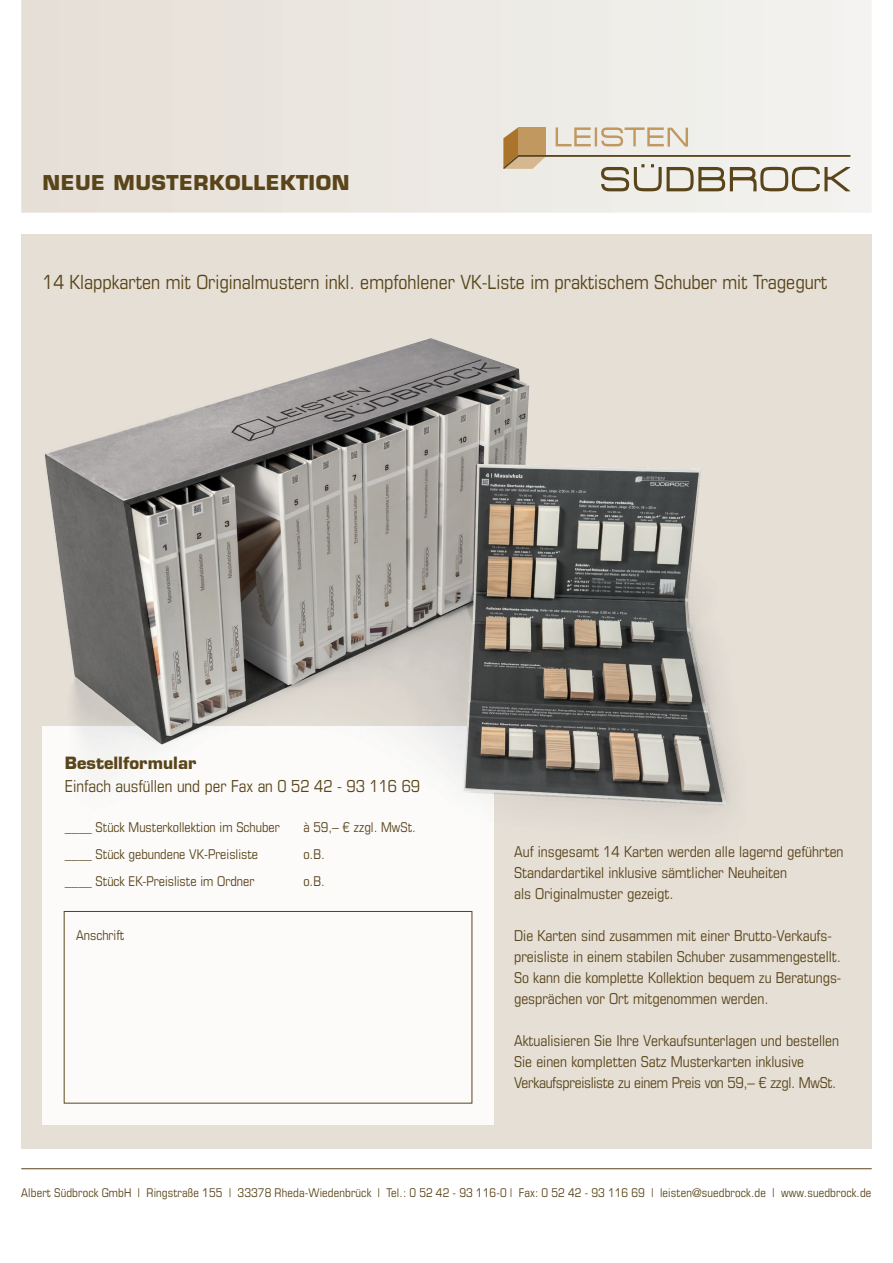
<style>
.page{position:relative;width:893px;height:1263px;background:#fff}
.page>*{position:absolute;margin:0;border:0;box-sizing:border-box;transform-origin:0 0}
.t1{font:700 19.95px "Eurostile LT";letter-spacing:.025em;color:#5a451a}
.t2{font:condensed 19.5px "Eurostile LT";color:#5a451a}
.t3{font:condensed 16.5px "Eurostile LT";color:#5a451a}
.t4{font:700 16.5px "Eurostile LT";color:#5a451a}
.t5{font:condensed 15px/21px "Eurostile LT";color:#5a451a}
.t6{font:condensed 13.5px "Eurostile LT";color:#5a451a}
.t7{font:condensed 12px "Eurostile LT";letter-spacing:.01em;color:#5a451a}
</style>
<div class="page">
<div style="left:21px;top:234px;width:851px;height:914px;background:#e5dfd6"></div>
<div style="left:43px;top:726px;width:451px;height:399px;background:#fff"></div>
<img style="left:42px;top:338px;width:688px;height:489px">
<svg style="left:21px;top:0;width:851px;height:213px"></svg>
<svg style="left:503px;top:127px;width:347px;height:64px"></svg>
<hr style="left:21px;top:1168px;width:851px;height:1px;background:#5a451a">
<div style="left:64px;top:911px;width:408px;height:192px;border:1px solid #5a451a"></div>
<h1 class="t1" style="left:43px;top:171px;width:308px">NEUE MUSTERKOLLEKTION</h1>
<h2 class="t2" style="left:43px;top:270px;width:786px">14 Klappkarten mit Originalmustern inkl. empfohlener VK-Liste im praktischem Schuber mit Tragegurt</h2>
<p class="t4" style="left:65px;top:753px;width:133px">Bestellformular</p>
<p class="t3" style="left:65px;top:776px;width:357px">Einfach ausfüllen und per Fax an 0 52 42 - 93 116 69</p>
<p class="t6" style="left:65px;top:819px;width:216px">____ Stück Musterkollektion im Schuber</p>
<p class="t6" style="left:303px;top:819px;width:114px">à 59,– € zzgl. MwSt.</p>
<p class="t6" style="left:65px;top:846px;width:195px">____ Stück gebundene VK-Preisliste</p>
<p class="t6" style="left:303px;top:846px;width:23px">o.B.</p>
<p class="t6" style="left:65px;top:873px;width:191px">____ Stück EK-Preisliste im Ordner</p>
<p class="t6" style="left:303px;top:873px;width:23px">o.B.</p>
<p class="t6" style="left:76px;top:927px;width:50px">Anschrift</p>
<p class="t5" style="left:514px;top:841px;width:331px">Auf insgesamt 14 Karten werden alle lagernd geführten<br>Standardartikel inklusive sämtlicher Neuheiten<br>als Originalmuster gezeigt.</p>
<p class="t5" style="left:514px;top:925px;width:329px">Die Karten sind zusammen mit einer Brutto-Verkaufs&shy;preisliste in einem stabilen Schuber zusammengestellt.<br>So kann die komplette Kollektion bequem zu Beratungs&shy;gesprächen vor Ort mitgenommen werden.</p>
<p class="t5" style="left:514px;top:1030px;width:326px">Aktualisieren Sie Ihre Verkaufsunterlagen und bestellen<br>Sie einen kompletten Satz Musterkarten inklusive<br>Verkaufspreisliste zu einem Preis von 59,– € zzgl. MwSt.</p>
<p class="t7" style="left:21px;top:1186px;width:852px">Albert Südbrock GmbH | Ringstraße 155 | 33378 Rheda-Wiedenbrück | Tel.: 0 52 42 - 93 116-0 | Fax: 0 52 42 - 93 116 69 | leisten@suedbrock.de | www.suedbrock.de</p>
</div>
